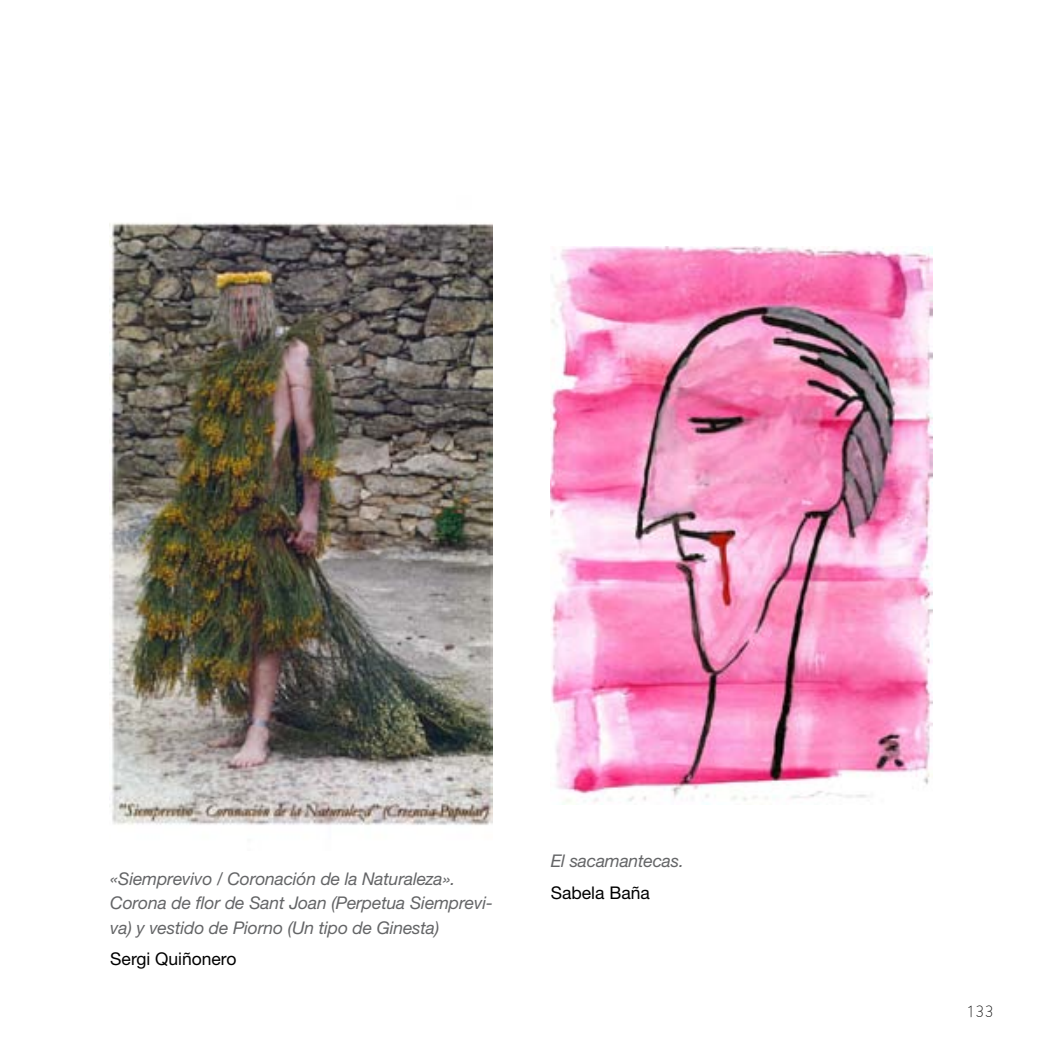
<style>
.page{position:relative;width:1042px;height:1042px;background:#fff}
.page>*{position:absolute;margin:0;border:0;box-sizing:border-box;transform-origin:0 0}
.t1{font:italic 17.5px/24.5px "Helvetica Neue LT Std";letter-spacing:-.01em;color:#646567}
.t2{font:17.5px "Helvetica Neue LT Std";color:#000}
.t3{font:17.5px "Geometric 231 BT Light C";color:#000}
</style>
<div class="page">
<img style="left:109px;top:223px;width:383px;height:602px">
<img style="left:551px;top:246px;width:381px;height:558px">
<p class="t1" style="left:110px;top:866px;width:384px">«Siemprevivo / Coronación de la Naturaleza».<br>Corona de flor de Sant Joan (Perpetua Siemprevi&shy;va) y vestido de Piorno (Un tipo de Ginesta)</p>
<p class="t2" style="left:110px;top:948px;width:128px">Sergi Quiñonero</p>
<p class="t1" style="left:551px;top:848px;width:135px">El sacamantecas.</p>
<p class="t2" style="left:551px;top:882px;width:101px">Sabela Baña</p>
<p class="t3" style="left:966px;top:999px;width:30px">133</p>
</div>
